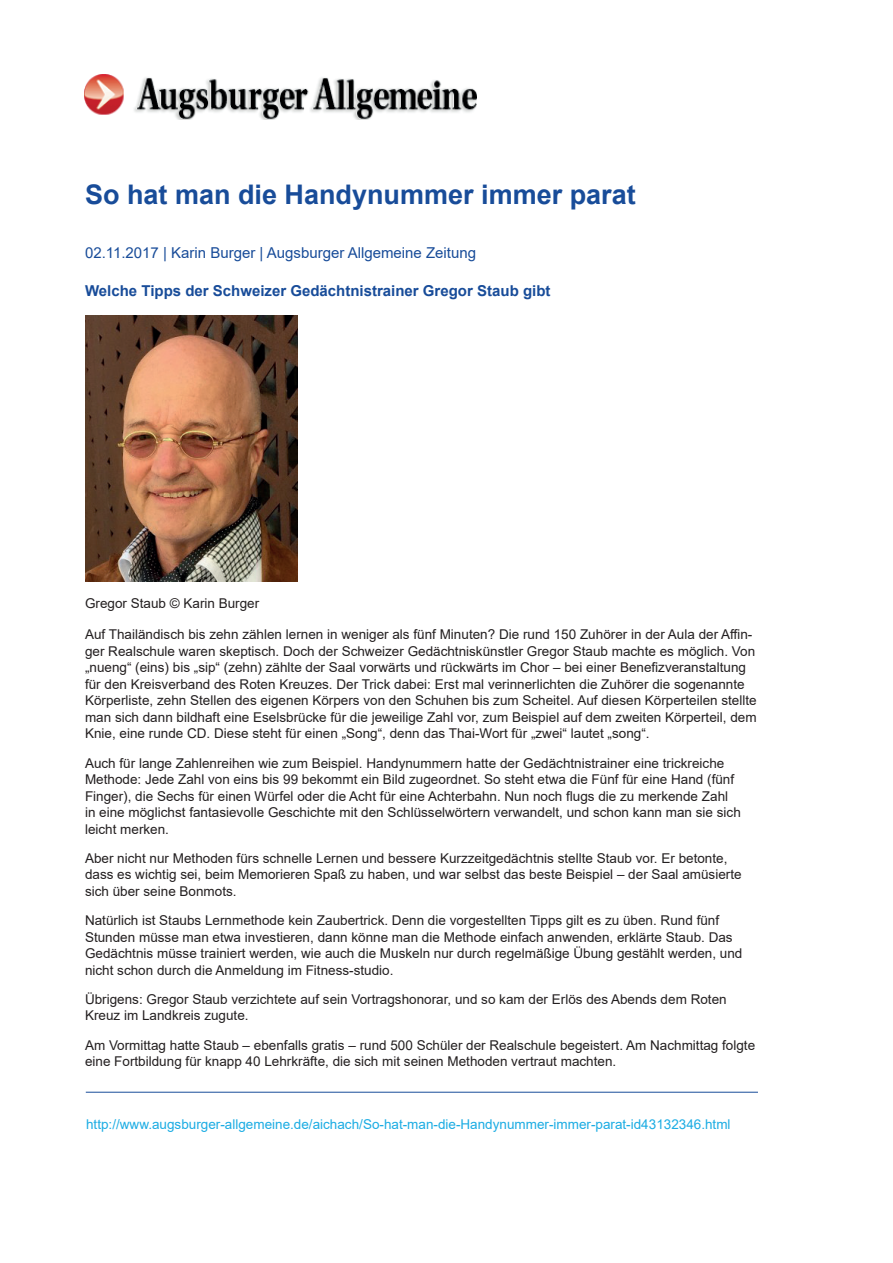
<style>
.page{position:relative;width:893px;height:1263px;background:#fff}
.page>*{position:absolute;margin:0;border:0;box-sizing:border-box;transform-origin:0 0}
.t1{font:700 27px "Arial";color:#184c99}
.t2{font:700 15px "Arial";color:#184c99}
.t3{font:15px "Arial";color:#184c99}
.t4{font:13.5px/16.5px "Arial";color:#231f20}
.t5{font:13.5px "Arial";color:#1bace3}
</style>
<div class="page">
<img style="left:85px;top:74px;width:391px;height:45px">
<img style="left:86px;top:316px;width:211px;height:265px">
<hr style="left:86px;top:1092px;width:672px;height:1px;background:#184c99">
<h1 class="t1" style="left:85px;top:176px;width:552px">So hat man die Handynummer immer parat</h1>
<p class="t3" style="left:85px;top:243px;width:393px">02.11.2017 | Karin Burger | Augsburger Allgemeine Zeitung</p>
<p class="t2" style="left:85px;top:280px;width:467px">Welche Tipps der Schweizer Gedächtnistrainer Gregor Staub gibt</p>
<p class="t4" style="left:85px;top:595px;width:176px">Gregor Staub © Karin Burger</p>
<p class="t4" style="left:85px;top:626px;width:673px">Auf Thailändisch bis zehn zählen lernen in weniger als fünf Minuten? Die rund 150 Zuhörer in der Aula der Affin&shy;ger Realschule waren skeptisch. Doch der Schweizer Gedächtniskünstler Gregor Staub machte es möglich. Von „nueng“ (eins) bis „sip“ (zehn) zählte der Saal vorwärts und rückwärts im Chor – bei einer Benefizveranstaltung für den Kreisverband des Roten Kreuzes. Der Trick dabei: Erst mal verinnerlichten die Zuhörer die sogenannte Körperliste, zehn Stellen des eigenen Körpers von den Schuhen bis zum Scheitel. Auf diesen Körperteilen stellte man sich dann bildhaft eine Eselsbrücke für die jeweilige Zahl vor, zum Beispiel auf dem zweiten Körperteil, dem Knie, eine runde CD. Diese steht für einen „Song“, denn das Thai-Wort für „zwei“ lautet „song“.</p>
<p class="t4" style="left:85px;top:755px;width:657px">Auch für lange Zahlenreihen wie zum Beispiel. Handynummern hatte der Gedächtnistrainer eine trickreiche Methode: Jede Zahl von eins bis 99 bekommt ein Bild zugeordnet. So steht etwa die Fünf für eine Hand (fünf Finger), die Sechs für einen Würfel oder die Acht für eine Achterbahn. Nun noch flugs die zu merkende Zahl in eine möglichst fantasievolle Geschichte mit den Schlüsselwörtern verwandelt, und schon kann man sie sich leicht merken.</p>
<p class="t4" style="left:85px;top:850px;width:658px">Aber nicht nur Methoden fürs schnelle Lernen und bessere Kurzzeitgedächtnis stellte Staub vor. Er betonte, dass es wichtig sei, beim Memorieren Spaß zu haben, und war selbst das beste Beispiel – der Saal amüsierte sich über seine Bonmots.</p>
<p class="t4" style="left:85px;top:912px;width:659px">Natürlich ist Staubs Lernmethode kein Zaubertrick. Denn die vorgestellten Tipps gilt es zu üben. Rund fünf Stunden müsse man etwa investieren, dann könne man die Methode einfach anwenden, erklärte Staub. Das Gedächtnis müsse trainiert werden, wie auch die Muskeln nur durch regelmäßige Übung gestählt werden, und nicht schon durch die Anmeldung im Fitness-studio.</p>
<p class="t4" style="left:85px;top:991px;width:643px">Übrigens: Gregor Staub verzichtete auf sein Vortragshonorar, und so kam der Erlös des Abends dem Roten<br>Kreuz im Landkreis zugute.</p>
<p class="t4" style="left:85px;top:1037px;width:672px">Am Vormittag hatte Staub – ebenfalls gratis – rund 500 Schüler der Realschule begeistert. Am Nachmittag folgte eine Fortbildung für knapp 40 Lehrkräfte, die sich mit seinen Methoden vertraut machten.</p>
<p class="t5" style="left:86px;top:1115px;width:646px">http://www.augsburger-allgemeine.de/aichach/So-hat-man-die-Handynummer-immer-parat-id43132346.html</p>
</div>
